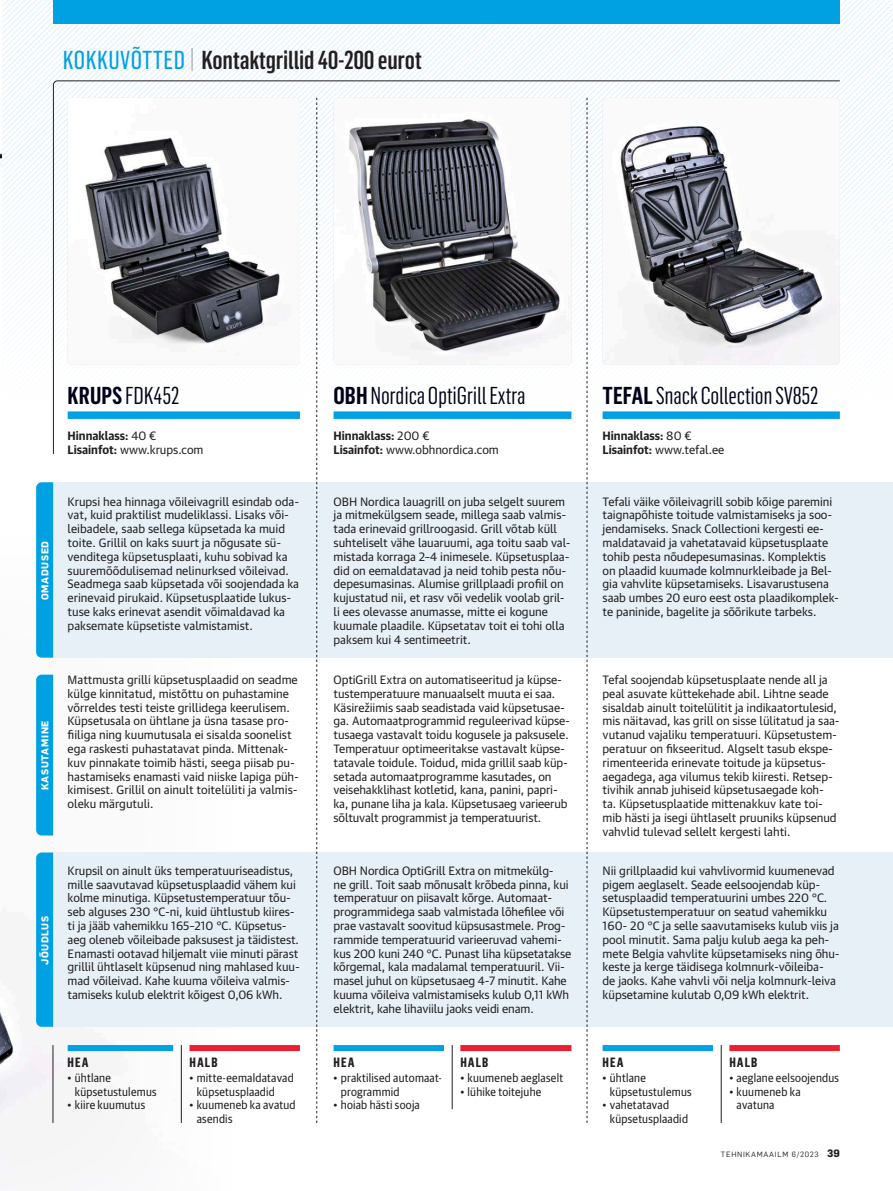
<style>
.page{position:relative;width:893px;height:1191px;background:#fff}
.page>*{position:absolute;margin:0;border:0;box-sizing:border-box;transform-origin:0 0}
.t1{font:500 25.5px "Flama Condensed";letter-spacing:-.01em;color:#231f20}
._10_Loppuarv_otsikko{font:24px "Flama Condensed";letter-spacing:-.01em;color:#00011a}
._10_Loppuarv_huonoa{font:700 13.2px "Flama Condensed";letter-spacing:.08em;color:#231f20}
._10_Loppuarv_hyvää-p{font:700 13.2px "Flama Condensed";letter-spacing:.08em;color:#231f20}
.t2{font:12px/13.5px "Guardian Sans Narrow";letter-spacing:.02em;color:#231f20}
._10_Loppuarv_teksti{font:11.7px/13.8px "Guardian Text Sans";letter-spacing:-.005em;color:#231f20}
._10_Loppuarv_teksti-2{font:700 11.7px "Guardian Text Sans";color:#231f20}
.t3{font:700 9.75px "Flama";letter-spacing:.07em;color:#fff}
.t4{font:7.5px "Flama";letter-spacing:.1em;color:#231f20}
.s1{font-family:"Flama Condensed Basic";font-weight:400;color:#00a1e3}
.s2{font-family:"Flama Semicondensed";font-weight:200;font-size:29.25px}
.s3{font-weight:600}
.s4{font-weight:400}
.s5{font-weight:700}
.s6{font-weight:700;font-size:10.5px}
</style>
<div class="page">
<svg style="left:1px;top:0;width:892px;height:415px"></svg>
<img style="left:0;top:657px;width:233px;height:466px">
<div style="left:41px;top:852px;width:852px;height:174px;background:#e7f0f7"></div>
<div style="left:36px;top:852px;width:17px;height:174px;background:#00a1e3"></div>
<div style="left:36px;top:674px;width:17px;height:161px;background:#00a1e3"></div>
<div style="left:41px;top:482px;width:852px;height:175px;background:#e7f0f7"></div>
<div style="left:36px;top:482px;width:17px;height:175px;background:#00a1e3"></div>
<div style="left:53px;top:0;width:787px;height:23px;background:#00a1e3"></div>
<svg style="left:53px;top:80px;width:787px;height:374px"></svg>
<hr style="left:53px;top:1045px;width:1px;height:78px;background:#231f20">
<svg style="left:587px;top:98px;width:1px;height:1025px"></svg>
<svg style="left:316px;top:98px;width:1px;height:1025px"></svg>
<img style="left:68px;top:98px;width:232px;height:267px">
<div style="left:68px;top:411px;width:232px;height:8px;background:#00a1e3"></div>
<div style="left:68px;top:1045px;width:105px;height:6px;background:#00a2e4"></div>
<div style="left:189px;top:1045px;width:111px;height:6px;background:#eb1e32"></div>
<hr style="left:181px;top:1045px;width:1px;height:78px;background:#231f20">
<img style="left:334px;top:98px;width:237px;height:267px">
<div style="left:334px;top:411px;width:237px;height:8px;background:#00a1e3"></div>
<div style="left:334px;top:1045px;width:110px;height:6px;background:#00a2e4"></div>
<div style="left:460px;top:1045px;width:111px;height:6px;background:#eb1e32"></div>
<hr style="left:452px;top:1045px;width:1px;height:64px;background:#231f20">
<img style="left:603px;top:98px;width:237px;height:267px">
<div style="left:603px;top:411px;width:237px;height:8px;background:#00a1e3"></div>
<div style="left:603px;top:1045px;width:110px;height:6px;background:#00a2e4"></div>
<div style="left:729px;top:1045px;width:111px;height:6px;background:#eb1e32"></div>
<hr style="left:721px;top:1045px;width:1px;height:78px;background:#231f20">
<p class="t1" style="left:63px;top:44px;width:361px"><span class="s1">KOKKUVÕTTED</span> <span class="s2">|</span> Kontaktgrillid 40-200 eurot</p>
<p class="t3" style="left:38px;top:600px;width:61px;rotate:-90deg">OMADUSED</p>
<p class="t3" style="left:38px;top:790px;width:71px;rotate:-90deg">KASUTAMINE</p>
<p class="_10_Loppuarv_otsikko" style="left:68px;top:381px;width:113px"><span class="s3">KRUPS</span> FDK452</p>
<p class="_10_Loppuarv_teksti-2" style="left:68px;top:426px;width:90px">Hinnaklass: <span class="s4">40 €</span></p>
<p class="_10_Loppuarv_teksti" style="left:68px;top:441px;width:137px"><span class="s5">Lisainfot:</span> www.krups.com</p>
<p class="_10_Loppuarv_teksti" style="left:68px;top:493px;width:233px">Krupsi hea hinnaga võileivagrill esindab oda&shy;vat, kuid praktilist mudeliklassi. Lisaks või&shy;leibadele, saab sellega küpsetada ka muid toite. Grillil on kaks suurt ja nõgusate sü&shy;venditega küpsetusplaati, kuhu sobivad ka suuremõõdulisemad nelinurksed võileivad.<br>Seadmega saab küpsetada või soojendada ka erinevaid pirukaid. Küpsetusplaatide lukus&shy;tuse kaks erinevat asendit võimaldavad ka paksemate küpsetiste valmistamist.</p>
<p class="_10_Loppuarv_teksti" style="left:68px;top:671px;width:233px">Mattmusta grilli küpsetusplaadid on seadme külge kinnitatud, mistõttu on puhastamine võrreldes testi teiste grillidega keerulisem.<br>Küpsetusala on ühtlane ja üsna tasase pro&shy;fiiliga ning kuumutusala ei sisalda soonelist ega raskesti puhastatavat pinda. Mittenak&shy;kuv pinnakate toimib hästi, seega piisab pu&shy;hastamiseks enamasti vaid niiske lapiga püh&shy;kimisest. Grillil on ainult toitelüliti ja valmis&shy;oleku märgutuli.</p>
<p class="t3" style="left:38px;top:965px;width:51px;rotate:-90deg">JÕUDLUS</p>
<p class="_10_Loppuarv_teksti" style="left:68px;top:862px;width:234px">Krupsil on ainult üks temperatuuriseadistus, mille saavutavad küpsetusplaadid vähem kui kolme minutiga. Küpsetustemperatuur tõu&shy;seb alguses 230 °C-ni, kuid ühtlustub kiires&shy;ti ja jääb vahemikku 165–210 °C. Küpsetus&shy;aeg oleneb võileibade paksusest ja täidistest.<br>Enamasti ootavad hiljemalt viie minuti pärast grillil ühtlaselt küpsenud ning mahlased kuu&shy;mad võileivad. Kahe kuuma võileiva valmis&shy;tamiseks kulub elektrit kõigest 0,06 kWh.</p>
<p class="_10_Loppuarv_hyvää-p" style="left:68px;top:1053px;width:22px">HEA</p>
<p class="t2" style="left:75px;top:1070px;width:83px;text-indent:-7px">• ühtlane küpsetustulemus</p>
<p class="t2" style="left:68px;top:1097px;width:79px">• kiire kuumutus</p>
<p class="_10_Loppuarv_huonoa" style="left:189px;top:1053px;width:30px">HALB</p>
<p class="t2" style="left:197px;top:1070px;width:99px;text-indent:-7px">• mitte-eemaldatavad küpsetusplaadid</p>
<p class="t2" style="left:197px;top:1097px;width:100px;text-indent:-7px">• kuumeneb ka avatud asendis</p>
<p class="_10_Loppuarv_otsikko" style="left:334px;top:381px;width:194px"><span class="s3">OBH</span> Nordica OptiGrill Extra</p>
<p class="_10_Loppuarv_otsikko" style="left:603px;top:381px;width:217px"><span class="s3">TEFAL</span> Snack Collection SV852</p>
<p class="_10_Loppuarv_teksti-2" style="left:334px;top:426px;width:97px">Hinnaklass: <span class="s4">200 €</span></p>
<p class="_10_Loppuarv_teksti" style="left:334px;top:441px;width:167px"><span class="s5">Lisainfot:</span> www.obhnordica.com</p>
<p class="_10_Loppuarv_teksti-2" style="left:603px;top:426px;width:91px">Hinnaklass: <span class="s4">80 €</span></p>
<p class="_10_Loppuarv_teksti" style="left:603px;top:441px;width:123px"><span class="s5">Lisainfot:</span> www.tefal.ee</p>
<p class="_10_Loppuarv_teksti" style="left:334px;top:493px;width:239px">OBH Nordica lauagrill on juba selgelt suurem ja mitmekülgsem seade, millega saab valmis&shy;tada erinevaid grillroogasid. Grill võtab küll suhteliselt vähe lauaruumi, aga toitu saab val&shy;mistada korraga 2–4 inimesele. Küpsetusplaa&shy;did on eemaldatavad ja neid tohib pesta nõu&shy;depesumasinas. Alumise grillplaadi profiil on kujustatud nii, et rasv või vedelik voolab gril&shy;li ees olevasse anumasse, mitte ei kogune kuumale plaadile. Küpsetatav toit ei tohi olla paksem kui 4 sentimeetrit.</p>
<p class="_10_Loppuarv_teksti" style="left:603px;top:493px;width:238px">Tefali väike võileivagrill sobib kõige paremini taignapõhiste toitude valmistamiseks ja soo&shy;jendamiseks. Snack Collectioni kergesti ee&shy;maldatavaid ja vahetatavaid küpsetusplaate tohib pesta nõudepesumasinas. Komplektis on plaadid kuumade kolmnurkleibade ja Bel&shy;gia vahvlite küpsetamiseks. Lisavarustusena saab umbes 20 euro eest osta plaadikomplek&shy;te paninide, bagelite ja sõõrikute tarbeks.</p>
<p class="_10_Loppuarv_teksti" style="left:334px;top:671px;width:238px">OptiGrill Extra on automatiseeritud ja küpse&shy;tustemperatuure manuaalselt muuta ei saa.<br>Käsirežiimis saab seadistada vaid küpsetusae&shy;ga. Automaatprogrammid reguleerivad küpse&shy;tusaega vastavalt toidu kogusele ja paksusele.<br>Temperatuur optimeeritakse vastavalt küpse&shy;tatavale toidule. Toidud, mida grillil saab küp&shy;setada automaatprogramme kasutades, on veisehakklihast kotletid, kana, panini, papri&shy;ka, punane liha ja kala. Küpsetusaeg varieerub sõltuvalt programmist ja temperatuurist.</p>
<p class="_10_Loppuarv_teksti" style="left:603px;top:671px;width:239px">Tefal soojendab küpsetusplaate nende all ja peal asuvate küttekehade abil. Lihtne seade sisaldab ainult toitelülitit ja indikaatortulesid, mis näitavad, kas grill on sisse lülitatud ja saa&shy;vutanud vajaliku temperatuuri. Küpsetustem&shy;peratuur on fikseeritud. Algselt tasub ekspe&shy;rimenteerida erinevate toitude ja küpsetus&shy;aegadega, aga vilumus tekib kiiresti. Retsep&shy;tivihik annab juhiseid küpsetusaegade koh&shy;ta. Küpsetusplaatide mittenakkuv kate toi&shy;mib hästi ja isegi ühtlaselt pruuniks küpsenud vahvlid tulevad sellelt kergesti lahti.</p>
<p class="_10_Loppuarv_teksti" style="left:334px;top:862px;width:239px">OBH Nordica OptiGrill Extra on mitmekülg-<br>ne grill. Toit saab mõnusalt krõbeda pinna, kui temperatuur on piisavalt kõrge. Automaat&shy;programmidega saab valmistada lõhefilee või prae vastavalt soovitud küpsusastmele. Prog&shy;rammide temperatuurid varieeruvad vahemi&shy;kus 200 kuni 240 °C. Punast liha küpsetatakse kõrgemal, kala madalamal temperatuuril. Vii&shy;masel juhul on küpsetusaeg 4-7 minutit. Kahe kuuma võileiva valmistamiseks kulub 0,11 kWh elektrit, kahe lihaviilu jaoks veidi enam.</p>
<p class="_10_Loppuarv_teksti" style="left:603px;top:862px;width:239px">Nii grillplaadid kui vahvlivormid kuumenevad pigem aeglaselt. Seade eelsoojendab küp&shy;setusplaadid temperatuurini umbes 220 °C.<br>Küpsetustemperatuur on seatud vahemikku 160- 20 °C ja selle saavutamiseks kulub viis ja pool minutit. Sama palju kulub aega ka peh&shy;mete Belgia vahvlite küpsetamiseks ning õhu&shy;keste ja kerge täidisega kolmnurk-võileiba-<br>de jaoks. Kahe vahvli või nelja kolmnurk-leiva küpsetamine kulutab 0,09 kWh elektrit.</p>
<p class="_10_Loppuarv_hyvää-p" style="left:334px;top:1053px;width:22px">HEA</p>
<p class="t2" style="left:341px;top:1070px;width:103px;text-indent:-7px">• praktilised automaat&shy;programmid</p>
<p class="t2" style="left:334px;top:1097px;width:88px">• hoiab hästi sooja</p>
<p class="_10_Loppuarv_huonoa" style="left:460px;top:1053px;width:30px">HALB</p>
<p class="t2" style="left:460px;top:1070px;width:104px">• kuumeneb aeglaselt</p>
<p class="t2" style="left:460px;top:1084px;width:83px">• lühike toitejuhe</p>
<p class="_10_Loppuarv_hyvää-p" style="left:603px;top:1053px;width:22px">HEA</p>
<p class="t2" style="left:610px;top:1070px;width:83px;text-indent:-7px">• ühtlane küpsetustulemus</p>
<p class="t2" style="left:610px;top:1097px;width:80px;text-indent:-7px">• vahetatavad küpsetusplaadid</p>
<p class="_10_Loppuarv_huonoa" style="left:729px;top:1053px;width:30px">HALB</p>
<p class="t2" style="left:729px;top:1070px;width:111px">• aeglane eelsoojendus</p>
<p class="t2" style="left:737px;top:1084px;width:65px;text-indent:-7px">• kuumeneb ka avatuna</p>
<p class="t4" style="left:721px;top:1149px;width:120px">TEHNIKAMAAILM 6/2023 <span class="s6">39</span></p>
</div>
